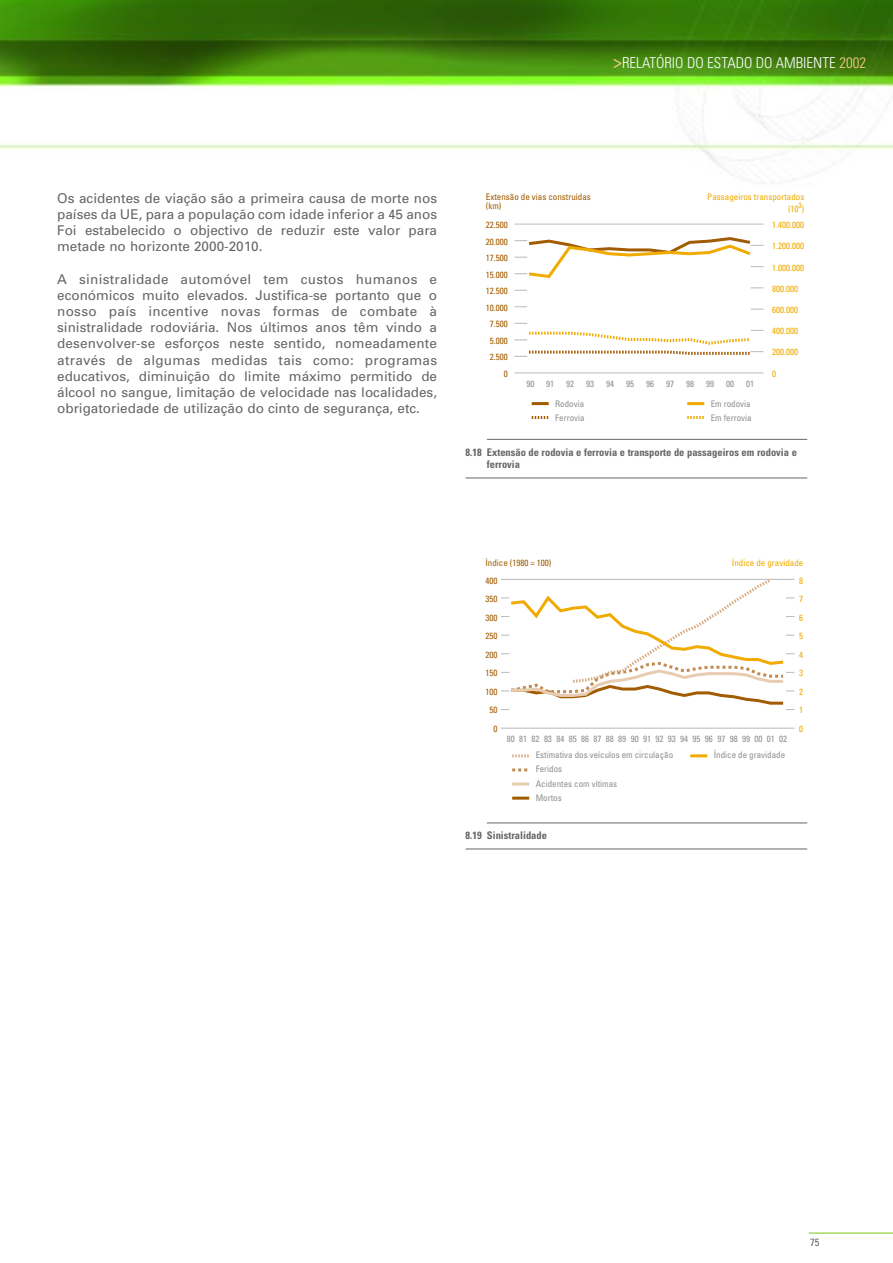
<style>
.page{position:relative;width:893px;height:1263px;background:#fff}
.page>*{position:absolute;margin:0;border:0;box-sizing:border-box;transform-origin:0 0}
.t1{font:300 condensed 15px "Univers";color:#fff}
.t2{font:13.5px/16.2px "Univers";color:#666;text-align:justify}
.t3{font:700 condensed 10.5px/12.6px "Univers";color:#666}
.t4{font:condensed 10.5px "Univers";color:#666}
.t5{font:condensed 9px/19.8px "Univers";color:#8f8f8f}
.t6{font:condensed 9px/9px "Univers";color:#a15b00}
.t7{font:condensed 9px/12.6px "Univers";color:#f0aa00;text-align:right}
.t8{font:condensed 7.5px "Univers";color:#f0aa00}
.s1{font-weight:400;font-size:18px;color:#fdcf90}
.s2{color:#fdcf90}
</style>
<div class="page">
<hr style="left:808px;top:1233px;width:84px;height:1px;background:#80c31b">
<img style="left:0;top:0;width:892px;height:183px">
<hr style="left:687px;top:402px;width:17px;height:3px;background:#f0aa00">
<svg style="left:687px;top:416px;width:17px;height:3px"></svg>
<svg style="left:531px;top:416px;width:17px;height:3px"></svg>
<hr style="left:531px;top:402px;width:17px;height:3px;background:#a15b00">
<svg style="left:514px;top:290px;width:13px;height:1px"></svg>
<svg style="left:514px;top:306px;width:13px;height:1px"></svg>
<svg style="left:514px;top:323px;width:13px;height:1px"></svg>
<hr style="left:514px;top:224px;width:249px;height:1px;background:#bababa">
<hr style="left:514px;top:373px;width:249px;height:1px;background:#bababa">
<svg style="left:751px;top:288px;width:12px;height:1px"></svg>
<svg style="left:750px;top:309px;width:13px;height:1px"></svg>
<svg style="left:514px;top:237px;width:249px;height:41px"></svg>
<svg style="left:514px;top:330px;width:249px;height:27px"></svg>
<hr style="left:487px;top:439px;width:320px;height:1px;background:#666">
<hr style="left:465px;top:478px;width:342px;height:1px;background:#666">
<hr style="left:690px;top:754px;width:17px;height:3px;background:#f0aa00">
<svg style="left:512px;top:768px;width:16px;height:3px"></svg>
<svg style="left:512px;top:754px;width:17px;height:3px"></svg>
<hr style="left:501px;top:728px;width:293px;height:1px;background:#bababa">
<hr style="left:512px;top:797px;width:17px;height:3px;background:#a15b00">
<hr style="left:512px;top:783px;width:17px;height:3px;background:#e8ccaf">
<svg style="left:501px;top:579px;width:293px;height:131px"></svg>
<hr style="left:487px;top:823px;width:320px;height:1px;background:#666">
<hr style="left:465px;top:849px;width:342px;height:1px;background:#666">
<p class="t1" style="left:613px;top:57px;width:254px"><span class="s1">&gt;</span>RELATÓRIO DO ESTADO DO AMBIENTE <span class="s2">2002</span></p>
<p class="t2" style="left:57px;top:191px;width:381px">Os acidentes de viação são a primeira causa de morte nos países da UE, para a população com idade inferior a 45 anos Foi estabelecido o objectivo de reduzir este valor para metade no horizonte 2000-2010.</p>
<p class="t2" style="left:57px;top:272px;width:381px">A sinistralidade automóvel tem custos humanos e económicos muito elevados. Justifica-se portanto que o nosso país incentive novas formas de combate à sinistralidade rodoviária. Nos últimos anos têm vindo a desenvolver-se esforços neste sentido, nomeadamente através de algumas medidas tais como: programas educativos, diminuição do limite máximo permitido de álcool no sangue, limitação de velocidade nas localidades, obrigatoriedade de utilização do cinto de segurança, etc.</p>
<p class="t6" style="left:486px;top:193px;width:106px">Extensão de vias construídas (km)</p>
<p class="t6" style="left:486px;top:221px;width:23px">22.500</p>
<p class="t6" style="left:486px;top:238px;width:23px">20.000</p>
<p class="t6" style="left:486px;top:254px;width:23px">17.500</p>
<p class="t6" style="left:486px;top:287px;width:23px">12.500</p>
<p class="t6" style="left:490px;top:317px;width:19px;line-height:16.5px">7.500<br>5.000</p>
<p class="t6" style="left:486px;top:271px;width:23px">15.000</p>
<p class="t6" style="left:486px;top:304px;width:23px">10.000</p>
<p class="t6" style="left:490px;top:353px;width:19px">2.500</p>
<p class="t6" style="left:504px;top:370px;width:5px">0</p>
<p class="t7" style="left:707px;top:191px;width:98px">Passageiros transportados (10 )</p>
<p class="t8" style="left:798px;top:203px;width:5px">3</p>
<p class="t7" style="left:772px;top:220px;width:33px">1.400.000</p>
<p class="t7" style="left:772px;top:241px;width:33px">1.200.000</p>
<p class="t7" style="left:772px;top:262px;width:33px">1.000.000</p>
<p class="t7" style="left:772px;top:283px;width:27px">800.000</p>
<p class="t7" style="left:772px;top:304px;width:27px">600.000</p>
<p class="t7" style="left:772px;top:326px;width:27px">400.000</p>
<p class="t7" style="left:772px;top:347px;width:27px">200.000</p>
<p class="t7" style="left:772px;top:368px;width:5px">0</p>
<p class="t5" style="left:526px;top:375px;width:9px">90</p>
<p class="t5" style="left:546px;top:375px;width:9px">91</p>
<p class="t5" style="left:606px;top:375px;width:9px">94</p>
<p class="t5" style="left:626px;top:375px;width:9px">95</p>
<p class="t5" style="left:646px;top:375px;width:9px">96</p>
<p class="t5" style="left:666px;top:375px;width:9px">97</p>
<p class="t5" style="left:686px;top:375px;width:9px">98</p>
<p class="t5" style="left:706px;top:375px;width:9px">99</p>
<p class="t5" style="left:710px;top:375px;width:45px;text-indent:36px">01<br>Em rodovia</p>
<p class="t5" style="left:726px;top:375px;width:9px">00</p>
<p class="t5" style="left:566px;top:375px;width:9px">92</p>
<p class="t5" style="left:586px;top:375px;width:9px">93</p>
<p class="t5" style="left:555px;top:395px;width:30px">Rodovia</p>
<p class="t5" style="left:555px;top:409px;width:31px">Ferrovia</p>
<p class="t5" style="left:710px;top:409px;width:42px">Em ferrovia</p>
<p class="t3" style="left:487px;top:447px;width:311px;text-indent:-21px">8.18 Extensão de rodovia e ferrovia e transporte de passageiros em rodovia e ferrovia</p>
<p class="t6" style="left:485px;top:559px;width:67px">Índice (1980 = 100)</p>
<p class="t7" style="left:731px;top:557px;width:73px">Índice de gravidade</p>
<p class="t6" style="left:485px;top:577px;width:13px">400</p>
<p class="t6" style="left:485px;top:595px;width:13px">350</p>
<p class="t6" style="left:485px;top:614px;width:13px">300</p>
<p class="t6" style="left:485px;top:632px;width:13px">250</p>
<p class="t6" style="left:485px;top:669px;width:13px">150</p>
<p class="t6" style="left:485px;top:651px;width:13px">200</p>
<p class="t6" style="left:485px;top:688px;width:13px">100</p>
<p class="t6" style="left:489px;top:706px;width:9px">50</p>
<p class="t6" style="left:493px;top:725px;width:5px">0</p>
<p class="t5" style="left:754px;top:730px;width:9px">00</p>
<p class="t5" style="left:519px;top:730px;width:9px">81</p>
<p class="t5" style="left:556px;top:730px;width:71px">84 85 86 87 88 89</p>
<p class="t5" style="left:531px;top:730px;width:22px">82 83</p>
<p class="t5" style="left:630px;top:730px;width:9px">90</p>
<p class="t5" style="left:766px;top:730px;width:9px">01</p>
<p class="t5" style="left:655px;top:730px;width:22px">92 93</p>
<p class="t5" style="left:507px;top:730px;width:9px">80</p>
<p class="t5" style="left:643px;top:730px;width:9px">91</p>
<p class="t5" style="left:680px;top:730px;width:71px">94 95 96 97 98 99</p>
<p class="t5" style="left:713px;top:732px;width:75px;line-height:15.3px;text-align:right">02<br>Índice de gravidade</p>
<p class="t5" style="left:535px;top:745px;width:139px">Estimativa dos veículos em circulação</p>
<p class="t5" style="left:535px;top:759px;width:28px">Feridos</p>
<p class="t5" style="left:535px;top:775px;width:83px">Acidentes com vítimas</p>
<p class="t5" style="left:535px;top:789px;width:27px">Mortos</p>
<p class="t3" style="left:465px;top:830px;width:83px">8.19 Sinistralidade</p>
<p class="t7" style="left:799px;top:575px;width:5px">8</p>
<p class="t7" style="left:799px;top:593px;width:5px">7</p>
<p class="t7" style="left:799px;top:612px;width:5px">6</p>
<p class="t7" style="left:799px;top:630px;width:5px">5</p>
<p class="t7" style="left:799px;top:646px;width:5px;line-height:18.6px;text-align:left">4<br>3</p>
<p class="t7" style="left:799px;top:705px;width:5px">1</p>
<p class="t7" style="left:799px;top:686px;width:5px">2</p>
<p class="t7" style="left:799px;top:723px;width:5px">0</p>
<p class="t4" style="left:810px;top:1239px;width:11px">75</p>
</div>
